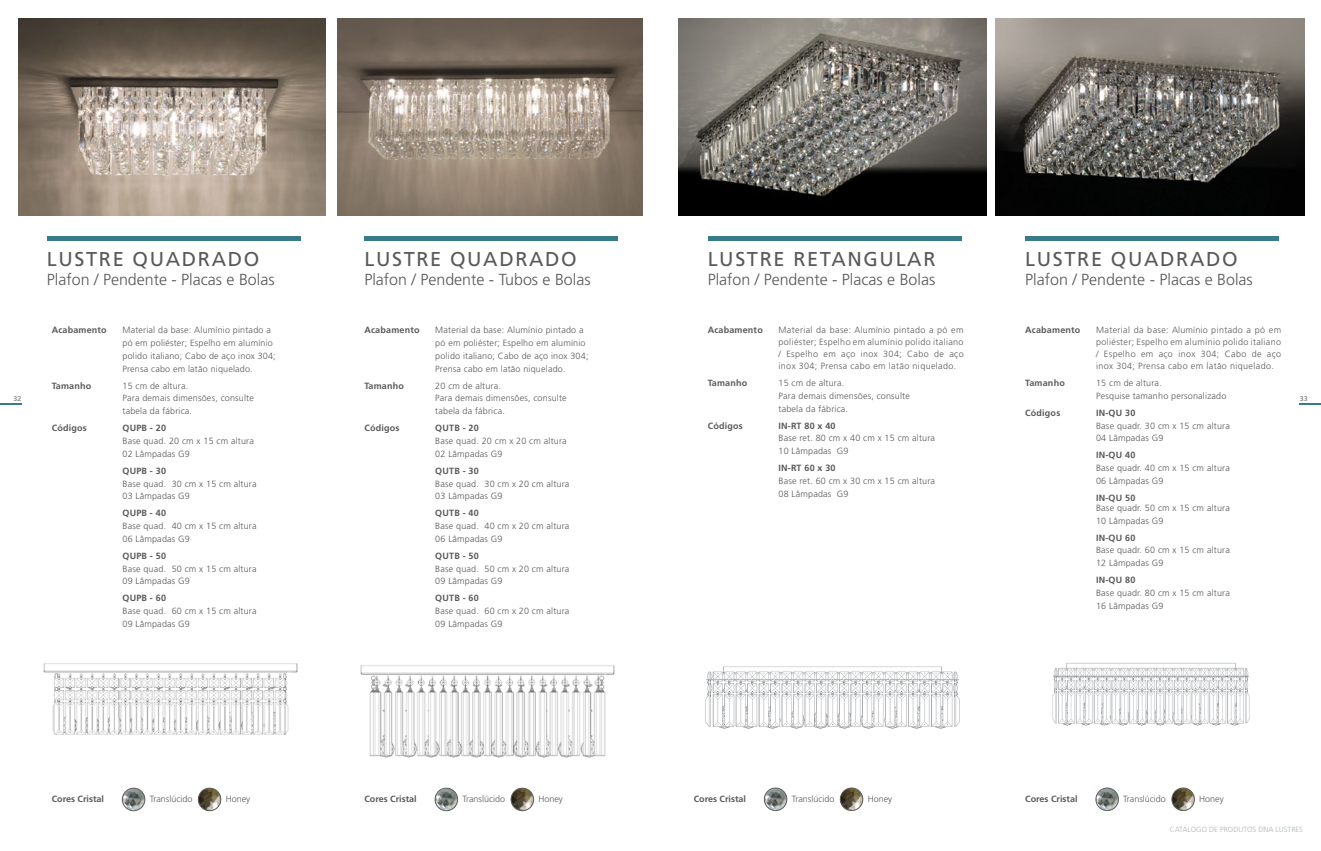
<style>
.page{position:relative;width:1321px;height:851px;background:#fff}
.page>*{position:absolute;margin:0;border:0;box-sizing:border-box;transform-origin:0 0}
.t1{font:20px "Frutiger LT Std";letter-spacing:.08em;color:#58595b}
.t2{font:300 16px "Frutiger LT Std";color:#58595b}
.t3{font:300 9px/12.8px "Frutiger LT Std";letter-spacing:.02em;color:#58595b}
.t4{font:700 9px "Frutiger LT Std";letter-spacing:.02em;color:#58595b}
.t5{font:700 9px "Frutiger LT Std";color:#58595b}
.t6{font:300 9px "Frutiger LT Std";color:#58595b}
.t7{font:300 7.5px "Frutiger LT Std";color:#adb4ba}
.t8{font:7px "Frutiger LT Std";color:#6d6e71}
</style>
<div class="page">
<img style="left:43px;top:663px;width:255px;height:72px">
<img style="left:360px;top:665px;width:255px;height:93px">
<div style="left:47px;top:236px;width:254px;height:5px;background:#387c8c"></div>
<div style="left:364px;top:236px;width:254px;height:5px;background:#387c8c"></div>
<img style="left:18px;top:18px;width:307px;height:197px">
<img style="left:337px;top:18px;width:305px;height:197px">
<img style="left:122px;top:788px;width:23px;height:22px;border-radius:11px">
<div style="left:122px;top:788px;width:23px;height:22px;border:1px solid #5d6061;border-radius:50%"></div>
<img style="left:198px;top:788px;width:23px;height:22px;border-radius:11px">
<div style="left:198px;top:788px;width:23px;height:22px;border:1px solid #5d6061;border-radius:50%"></div>
<img style="left:435px;top:788px;width:23px;height:22px;border-radius:11px">
<div style="left:435px;top:788px;width:23px;height:22px;border:1px solid #5d6061;border-radius:50%"></div>
<img style="left:511px;top:788px;width:23px;height:22px;border-radius:11px">
<div style="left:511px;top:788px;width:23px;height:22px;border:1px solid #5d6061;border-radius:50%"></div>
<img style="left:1052px;top:663px;width:198px;height:63px">
<img style="left:705px;top:666px;width:255px;height:63px">
<div style="left:708px;top:236px;width:253px;height:5px;background:#387c8c"></div>
<div style="left:1025px;top:236px;width:254px;height:5px;background:#387c8c"></div>
<img style="left:764px;top:787px;width:23px;height:23px;border-radius:11px">
<div style="left:764px;top:787px;width:23px;height:23px;border:1px solid #5d6061;border-radius:50%"></div>
<img style="left:840px;top:787px;width:23px;height:23px;border-radius:11px">
<div style="left:840px;top:787px;width:23px;height:23px;border:1px solid #5d6061;border-radius:50%"></div>
<img style="left:1096px;top:787px;width:22px;height:23px;border-radius:11px">
<div style="left:1096px;top:787px;width:22px;height:23px;border:1px solid #5d6061;border-radius:50%"></div>
<img style="left:1172px;top:787px;width:22px;height:23px;border-radius:11px">
<div style="left:1172px;top:787px;width:22px;height:23px;border:1px solid #5d6061;border-radius:50%"></div>
<img style="left:678px;top:18px;width:309px;height:197px">
<img style="left:995px;top:18px;width:309px;height:197px">
<hr style="left:0;top:403px;width:21px;height:2px;background:#387c8c">
<hr style="left:1300px;top:403px;width:21px;height:2px;background:#387c8c">
<h1 class="t1" style="left:47px;top:247px;width:214px">LUSTRE QUADRADO</h1>
<h2 class="t2" style="left:47px;top:270px;width:229px">Plafon / Pendente - Placas e Bolas</h2>
<h1 class="t1" style="left:364px;top:247px;width:214px">LUSTRE QUADRADO</h1>
<h2 class="t2" style="left:364px;top:270px;width:228px">Plafon / Pendente - Tubos e Bolas</h2>
<h1 class="t1" style="left:708px;top:247px;width:229px">LUSTRE RETANGULAR</h1>
<h2 class="t2" style="left:708px;top:270px;width:229px">Plafon / Pendente - Placas e Bolas</h2>
<h1 class="t1" style="left:1025px;top:247px;width:214px">LUSTRE QUADRADO</h1>
<h2 class="t2" style="left:1025px;top:270px;width:229px">Plafon / Pendente - Placas e Bolas</h2>
<p class="t4" style="left:52px;top:325px;width:57px">Acabamento</p>
<p class="t3" style="left:123px;top:324px;width:155px">Material da base: Alumínio pintado a pó em poliéster; Espelho em alumínio polido italiano; Cabo de aço inox 304; Prensa cabo em latão niquelado.</p>
<p class="t4" style="left:52px;top:380px;width:41px">Tamanho</p>
<p class="t3" style="left:123px;top:379px;width:133px">15 cm de altura.<br>Para demais dimensões, consulte tabela da fábrica.</p>
<p class="t4" style="left:52px;top:422px;width:37px">Códigos</p>
<p class="t4" style="left:123px;top:422px;width:45px">QUPB - 20</p>
<p class="t3" style="left:123px;top:434px;width:133px">Base quad. 20 cm x 15 cm altura<br>02 Lâmpadas G9</p>
<p class="t4" style="left:123px;top:465px;width:45px">QUPB - 30</p>
<p class="t3" style="left:123px;top:477px;width:136px">Base quad. 30 cm x 15 cm altura<br>03 Lâmpadas G9</p>
<p class="t4" style="left:123px;top:507px;width:45px">QUPB - 40</p>
<p class="t3" style="left:123px;top:519px;width:136px">Base quad. 40 cm x 15 cm altura<br>06 Lâmpadas G9</p>
<p class="t4" style="left:123px;top:550px;width:45px">QUPB - 50</p>
<p class="t3" style="left:123px;top:562px;width:136px">Base quad. 50 cm x 15 cm altura<br>09 Lâmpadas G9</p>
<p class="t4" style="left:123px;top:592px;width:45px">QUPB - 60</p>
<p class="t3" style="left:123px;top:604px;width:136px">Base quad. 60 cm x 15 cm altura<br>09 Lâmpadas G9</p>
<p class="t4" style="left:708px;top:325px;width:57px">Acabamento</p>
<p class="t3" style="left:779px;top:324px;width:187px;line-height:12px;text-align:justify">Material da base: Alumínio pintado a pó em poliéster; Espelho em alumínio polido italiano / Espelho em aço inox 304; Cabo de aço inox 304; Prensa cabo em latão niquelado.</p>
<p class="t4" style="left:708px;top:377px;width:41px">Tamanho</p>
<p class="t3" style="left:779px;top:376px;width:133px">15 cm de altura.<br>Para demais dimensões, consulte tabela da fábrica.</p>
<p class="t4" style="left:708px;top:420px;width:37px">Códigos</p>
<p class="t4" style="left:779px;top:420px;width:59px">IN-RT 80 x 40</p>
<p class="t3" style="left:779px;top:432px;width:158px">Base ret. 80 cm x 40 cm x 15 cm altura<br>10 Lâmpadas G9</p>
<p class="t4" style="left:779px;top:462px;width:59px">IN-RT 60 x 30</p>
<p class="t3" style="left:779px;top:474px;width:158px">Base ret. 60 cm x 30 cm x 15 cm altura<br>08 Lâmpadas G9</p>
<p class="t4" style="left:1025px;top:325px;width:57px">Acabamento</p>
<p class="t3" style="left:1096px;top:324px;width:187px;line-height:12px;text-align:justify">Material da base: Alumínio pintado a pó em poliéster; Espelho em alumínio polido italiano / Espelho em aço inox 304; Cabo de aço inox 304; Prensa cabo em latão niquelado.</p>
<p class="t4" style="left:1025px;top:377px;width:41px">Tamanho</p>
<p class="t3" style="left:1096px;top:376px;width:132px">15 cm de altura.<br>Pesquise tamanho personalizado</p>
<p class="t4" style="left:1025px;top:407px;width:37px">Códigos</p>
<p class="t4" style="left:1096px;top:407px;width:41px">IN-QU 30</p>
<p class="t3" style="left:1096px;top:419px;width:135px">Base quadr. 30 cm x 15 cm altura<br>04 Lâmpadas G9</p>
<p class="t4" style="left:1096px;top:450px;width:41px">IN-QU 40</p>
<p class="t3" style="left:1096px;top:461px;width:135px">Base quadr. 40 cm x 15 cm altura<br>06 Lâmpadas G9</p>
<p class="t4" style="left:1096px;top:492px;width:41px">IN-QU 50</p>
<p class="t3" style="left:1096px;top:501px;width:135px">Base quadr. 50 cm x 15 cm altura<br>10 Lâmpadas G9</p>
<p class="t4" style="left:1096px;top:532px;width:41px">IN-QU 60</p>
<p class="t3" style="left:1096px;top:544px;width:135px">Base quadr. 60 cm x 15 cm altura<br>12 Lâmpadas G9</p>
<p class="t4" style="left:1096px;top:574px;width:41px">IN-QU 80</p>
<p class="t3" style="left:1096px;top:586px;width:135px">Base quadr. 80 cm x 15 cm altura<br>16 Lâmpadas G9</p>
<p class="t4" style="left:364px;top:325px;width:57px">Acabamento</p>
<p class="t3" style="left:435px;top:324px;width:155px">Material da base: Alumínio pintado a pó em poliéster; Espelho em alumínio polido italiano; Cabo de aço inox 304; Prensa cabo em latão niquelado.</p>
<p class="t4" style="left:364px;top:380px;width:41px">Tamanho</p>
<p class="t3" style="left:435px;top:379px;width:133px">20 cm de altura.<br>Para demais dimensões, consulte tabela da fábrica.</p>
<p class="t4" style="left:364px;top:422px;width:37px">Códigos</p>
<p class="t4" style="left:435px;top:422px;width:45px">QUTB - 20</p>
<p class="t3" style="left:435px;top:434px;width:133px">Base quad. 20 cm x 20 cm altura<br>02 Lâmpadas G9</p>
<p class="t4" style="left:435px;top:465px;width:45px">QUTB - 30</p>
<p class="t3" style="left:435px;top:477px;width:136px">Base quad. 30 cm x 20 cm altura<br>03 Lâmpadas G9</p>
<p class="t4" style="left:435px;top:507px;width:45px">QUTB - 40</p>
<p class="t3" style="left:435px;top:519px;width:136px">Base quad. 40 cm x 20 cm altura<br>06 Lâmpadas G9</p>
<p class="t4" style="left:435px;top:550px;width:45px">QUTB - 50</p>
<p class="t3" style="left:435px;top:562px;width:136px">Base quad. 50 cm x 20 cm altura<br>09 Lâmpadas G9</p>
<p class="t4" style="left:435px;top:592px;width:45px">QUTB - 60</p>
<p class="t3" style="left:435px;top:604px;width:136px">Base quad. 60 cm x 20 cm altura<br>09 Lâmpadas G9</p>
<p class="t8" style="left:13px;top:395px;width:9px">32</p>
<p class="t8" style="left:1300px;top:395px;width:9px">33</p>
<p class="t5" style="left:52px;top:793px;width:54px">Cores Cristal</p>
<p class="t6" style="left:150px;top:793px;width:44px">Translúcido</p>
<p class="t3" style="left:226px;top:792px;width:26px">Honey</p>
<p class="t5" style="left:364px;top:793px;width:54px">Cores Cristal</p>
<p class="t6" style="left:462px;top:793px;width:44px">Translúcido</p>
<p class="t3" style="left:538px;top:792px;width:26px">Honey</p>
<p class="t5" style="left:694px;top:793px;width:54px">Cores Cristal</p>
<p class="t6" style="left:792px;top:793px;width:44px">Translúcido</p>
<p class="t3" style="left:868px;top:792px;width:26px">Honey</p>
<p class="t5" style="left:1025px;top:793px;width:54px">Cores Cristal</p>
<p class="t6" style="left:1123px;top:793px;width:44px">Translúcido</p>
<p class="t3" style="left:1199px;top:792px;width:26px">Honey</p>
<p class="t7" style="left:1170px;top:825px;width:135px">CATÁLOGO DE PRODUTOS DNA LUSTRES</p>
</div>
